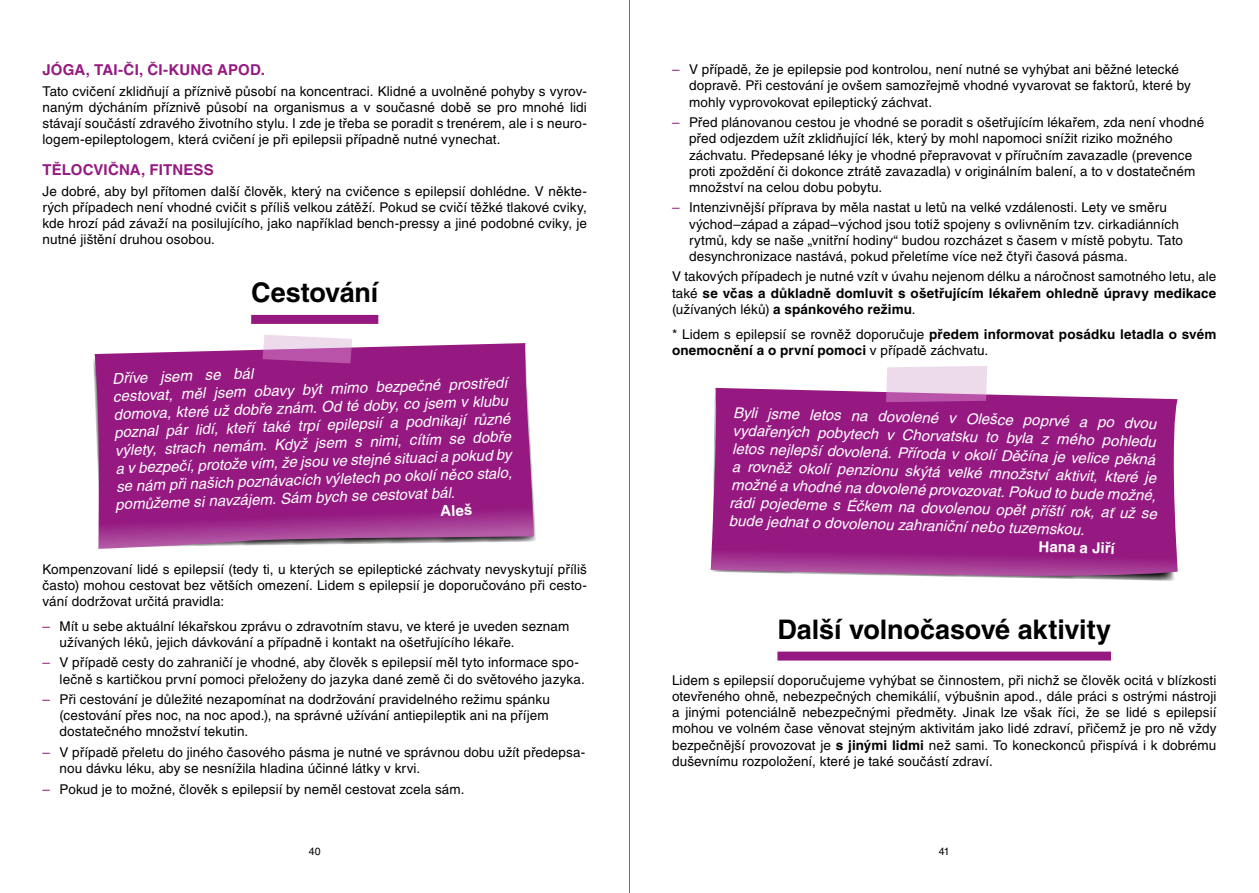
<style>
.page{position:relative;width:1259px;height:893px;background:#fff}
.page>*{position:absolute;margin:0;border:0;box-sizing:border-box;transform-origin:0 0}
.t1{font:700 27px "Helvetica CE";letter-spacing:-.005em;color:#000}
.t2{font:italic 15px/18px "Helvetica CE";color:#fff}
.t3{font:700 15px "Helvetica CE";letter-spacing:.01em;color:#951981}
.t4{font:700 15px "Helvetica CE";color:#fff}
.t5{font:13.5px/16.2px "Helvetica CE";letter-spacing:.01em;color:#000;text-align:justify}
.t6{font:700 13.5px/16.2px "Helvetica CE";letter-spacing:.01em;color:#000}
.t7{font:10.5px "Helvetica CE";color:#000}
.s1{color:#951981}
.s2{font-weight:700}
.s3{font-weight:400}
</style>
<div class="page">
<hr style="left:629px;top:0;width:1px;height:893px;background:#6f6f6e">
<div style="left:251px;top:315px;width:127px;height:9px;background:#951981"></div>
<svg style="left:95px;top:343px;width:439px;height:206px;background:#9c2c8a"></svg>
<svg style="left:262px;top:335px;width:90px;height:28px;background:#d093c7"></svg>
<div style="left:777px;top:652px;width:334px;height:9px;background:#951981"></div>
<svg style="left:710px;top:388px;width:467px;height:190px;background:#9b2888"></svg>
<svg style="left:886px;top:366px;width:101px;height:36px;background:#e0b9da"></svg>
<p class="t3" style="left:43px;top:61px;width:224px">JÓGA, TAI-ČI, ČI-KUNG APOD.</p>
<p class="t5" style="left:43px;top:83px;width:546px">Tato cvičení zklidňují a příznivě působí na koncentraci. Klidné a uvolněné pohyby s vyrov&shy;naným dýcháním příznivě působí na organismus a v současné době se pro mnohé lidi stávají součástí zdravého životního stylu. I zde je třeba se poradit s trenérem, ale i s neuro&shy;logem-epileptologem, která cvičení je při epilepsii případně nutné vynechat.</p>
<p class="t3" style="left:43px;top:161px;width:173px">TĚLOCVIČNA, FITNESS</p>
<p class="t5" style="left:43px;top:183px;width:546px">Je dobré, aby byl přítomen další člověk, který na cvičence s epilepsií dohlédne. V někte&shy;rých případech není vhodné cvičit s příliš velkou zátěží. Pokud se cvičí těžké tlakové cviky, kde hrozí pád závaží na posilujícího, jako například bench-pressy a jiné podobné cviky, je nutné jištění druhou osobou.</p>
<h1 class="t1" style="left:251px;top:277px;width:129px">Cestování</h1>
<p class="t2" style="left:111px;top:369px;width:399px;rotate:-2deg">Dříve jsem se bál<br>cestovat, měl jsem obavy být mimo bezpečné prostředí domova, které už dobře znám. Od té doby, co jsem v klubu poznal pár lidí, kteří také trpí epilepsií a podnikají různé výlety, strach nemám. Když jsem s nimi, cítím se dobře a v bezpečí, protože vím, že jsou ve stejné situaci a pokud by se nám při našich poznávacích výletech po okolí něco stalo, pomůžeme si navzájem. Sám bych se cestovat bál.</p>
<p class="t4" style="left:440px;top:502px;width:34px;rotate:-2deg">Aleš</p>
<p class="t5" style="left:43px;top:561px;width:546px">Kompenzovaní lidé s epilepsií (tedy ti, u kterých se epileptické záchvaty nevyskytují příliš často) mohou cestovat bez větších omezení. Lidem s epilepsií je doporučováno při cesto&shy;vání dodržovat určitá pravidla:</p>
<p class="t5" style="left:60px;top:618px;width:511px;text-indent:-17px"><span class="s1">–</span> Mít u sebe aktuální lékařskou zprávu o zdravotním stavu, ve které je uveden seznam užívaných léků, jejich dávkování a případně i kontakt na ošetřujícího lékaře.</p>
<p class="t5" style="left:60px;top:654px;width:527px;text-indent:-17px"><span class="s1">–</span> V případě cesty do zahraničí je vhodné, aby člověk s epilepsií měl tyto informace spo&shy;lečně s kartičkou první pomoci přeloženy do jazyka dané země či do světového jazyka.</p>
<p class="t5" style="left:60px;top:691px;width:492px;text-indent:-17px"><span class="s1">–</span> Při cestování je důležité nezapomínat na dodržování pravidelného režimu spánku (cestování přes noc, na noc apod.), na správné užívání antiepileptik ani na příjem dostatečného množství tekutin.</p>
<p class="t5" style="left:60px;top:744px;width:527px;text-indent:-17px"><span class="s1">–</span> V případě přeletu do jiného časového pásma je nutné ve správnou dobu užít předepsa&shy;nou dávku léku, aby se nesnížila hladina účinné látky v krvi.</p>
<p class="t5" style="left:43px;top:781px;width:423px"><span class="s1">–</span> Pokud je to možné, člověk s epilepsií by neměl cestovat zcela sám.</p>
<p class="t5" style="left:689px;top:61px;width:503px;text-align:left;text-indent:-17px"><span class="s1">–</span> V případě, že je epilepsie pod kontrolou, není nutné se vyhýbat ani běžné letecké dopravě. Při cestování je ovšem samozřejmě vhodné vyvarovat se faktorů, které by mohly vyprovokovat epileptický záchvat.</p>
<p class="t5" style="left:689px;top:114px;width:517px;text-align:left;text-indent:-17px"><span class="s1">–</span> Před plánovanou cestou je vhodné se poradit s ošetřujícím lékařem, zda není vhodné před odjezdem užít zklidňující lék, který by mohl napomoci snížit riziko možného záchvatu. Předepsané léky je vhodné přepravovat v příručním zavazadle (prevence proti zpoždění či dokonce ztrátě zavazadla) v originálním balení, a to v dostatečném množství na celou dobu pobytu.</p>
<p class="t5" style="left:689px;top:200px;width:495px;text-align:left;text-indent:-17px"><span class="s1">–</span> Intenzivnější příprava by měla nastat u letů na velké vzdálenosti. Lety ve směru východ–západ a západ–východ jsou totiž spojeny s ovlivněním tzv. cirkadiánních rytmů, kdy se naše „vnitřní hodiny“ budou rozcházet s časem v místě pobytu. Tato desynchronizace nastává, pokud přeletíme více než čtyři časová pásma.</p>
<p class="t5" style="left:672px;top:269px;width:546px">V takových případech je nutné vzít v úvahu nejenom délku a náročnost samotného letu, ale také <span class="s2">se včas a důkladně domluvit s ošetřujícím lékařem ohledně úpravy medikace </span>(užívaných léků) <span class="s2">a spánkového režimu</span>.</p>
<p class="t6" style="left:672px;top:326px;width:546px"><span class="s3">* Lidem s epilepsií se rovněž doporučuje</span> předem informovat posádku letadla o svém onemocnění a o první pomoci <span class="s3">v případě záchvatu.</span></p>
<p class="t2" style="left:733px;top:402px;width:429px;rotate:2deg">Byli jsme letos na dovolené v Olešce poprvé a po dvou vydařených pobytech v Chorvatsku to byla z mého pohledu letos nejlepší dovolená. Příroda v okolí Děčína je velice pěkná a rovněž okolí penzionu skýtá velké množství aktivit, které je možné a vhodné na dovolené provozovat. Pokud to bude možné, rádi pojedeme s Éčkem na dovolenou opět příští rok, ať už se bude jednat o dovolenou zahraniční nebo tuzemskou.</p>
<p class="t4" style="left:1039px;top:537px;width:78px;rotate:2deg">Hana a Jiří</p>
<h1 class="t1" style="left:777px;top:614px;width:335px">Další volnočasové aktivity</h1>
<p class="t5" style="left:672px;top:672px;width:546px">Lidem s epilepsií doporučujeme vyhýbat se činnostem, při nichž se člověk ocitá v blízkosti otevřeného ohně, nebezpečných chemikálií, výbušnin apod., dále práci s ostrými nástroji a jinými potenciálně nebezpečnými předměty. Jinak lze však říci, že se lidé s epilepsií mohou ve volném čase věnovat stejným aktivitám jako lidé zdraví, přičemž je pro ně vždy bezpečnější provozovat je <span class="s2">s jinými lidmi</span> než sami. To koneckonců přispívá i k dobrému duševnímu rozpoložení, které je také součástí zdraví.</p>
<p class="t7" style="left:309px;top:845px;width:13px">40</p>
<p class="t7" style="left:938px;top:845px;width:13px">41</p>
</div>
